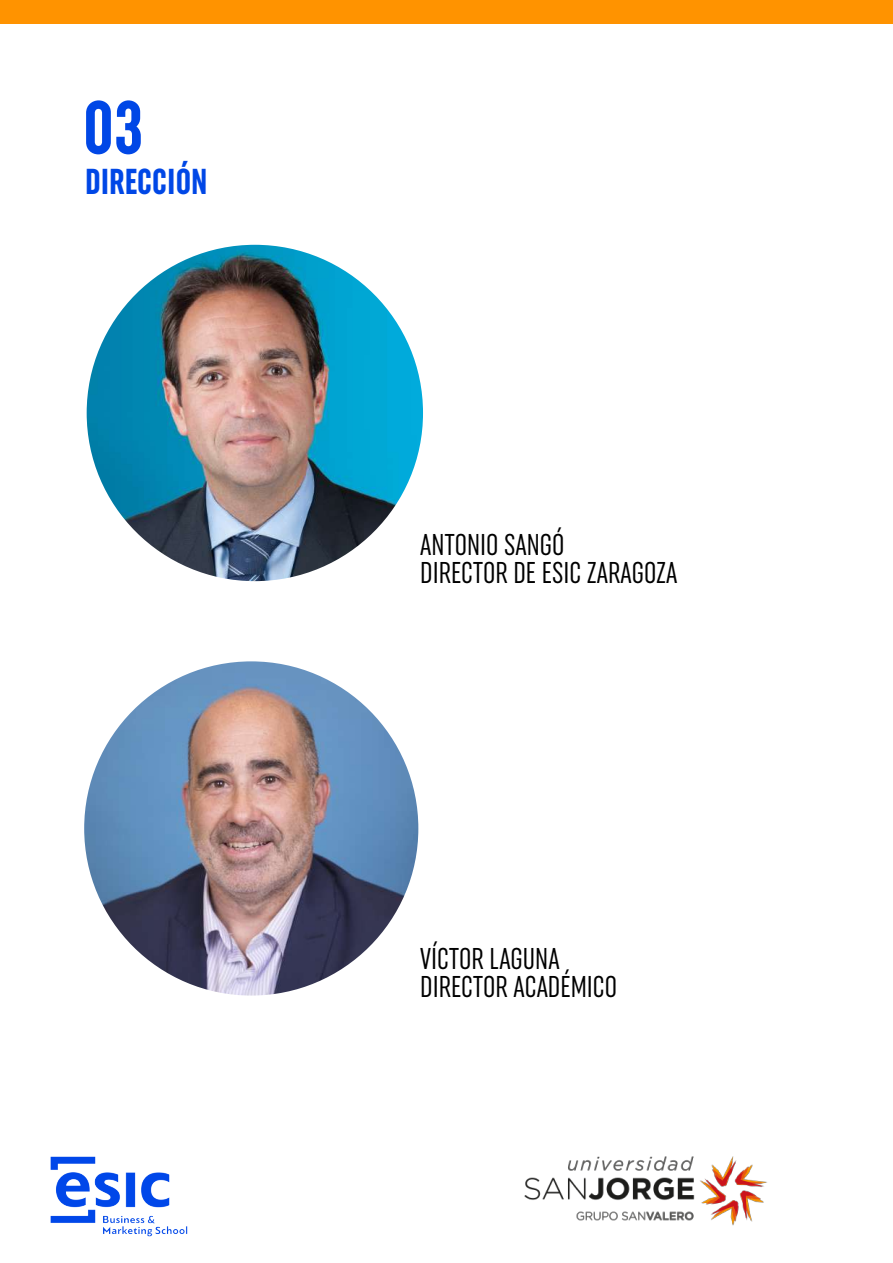
<style>
.page{position:relative;width:893px;height:1263px;background:#fff}
.page>*{position:absolute;margin:0;border:0;box-sizing:border-box;transform-origin:0 0}
.t1{font:700 extra-condensed 75px "Uniform";color:#0047e6}
.t2{font:700 extra-condensed 36px "Uniform";color:#0047e6}
.t3{font:extra-condensed 30px/27.8px "Uniform";color:#000}
</style>
<div class="page">
<img style="left:50px;top:1156px;width:138px;height:81px">
<svg style="left:51px;top:1157px;width:119px;height:69px"></svg>
<img style="left:524px;top:1156px;width:243px;height:70px">
<div style="left:0;top:0;width:893px;height:23px;background:#ff9300"></div>
<img style="left:84px;top:661px;width:334px;height:334px;border-radius:167px">
<img style="left:87px;top:245px;width:336px;height:336px;border-radius:168px">
<h1 class="t1" style="left:83px;top:85px;width:62px">03</h1>
<p class="t2" style="left:85px;top:161px;width:124px">DIRECCIÓN</p>
<p class="t3" style="left:420px;top:531px;width:259px">ANTONIO SANGÓ<br>DIRECTOR DE ESIC ZARAGOZA</p>
<p class="t3" style="left:420px;top:944px;width:198px">VÍCTOR LAGUNA<br>DIRECTOR ACADÉMICO</p>
</div>
